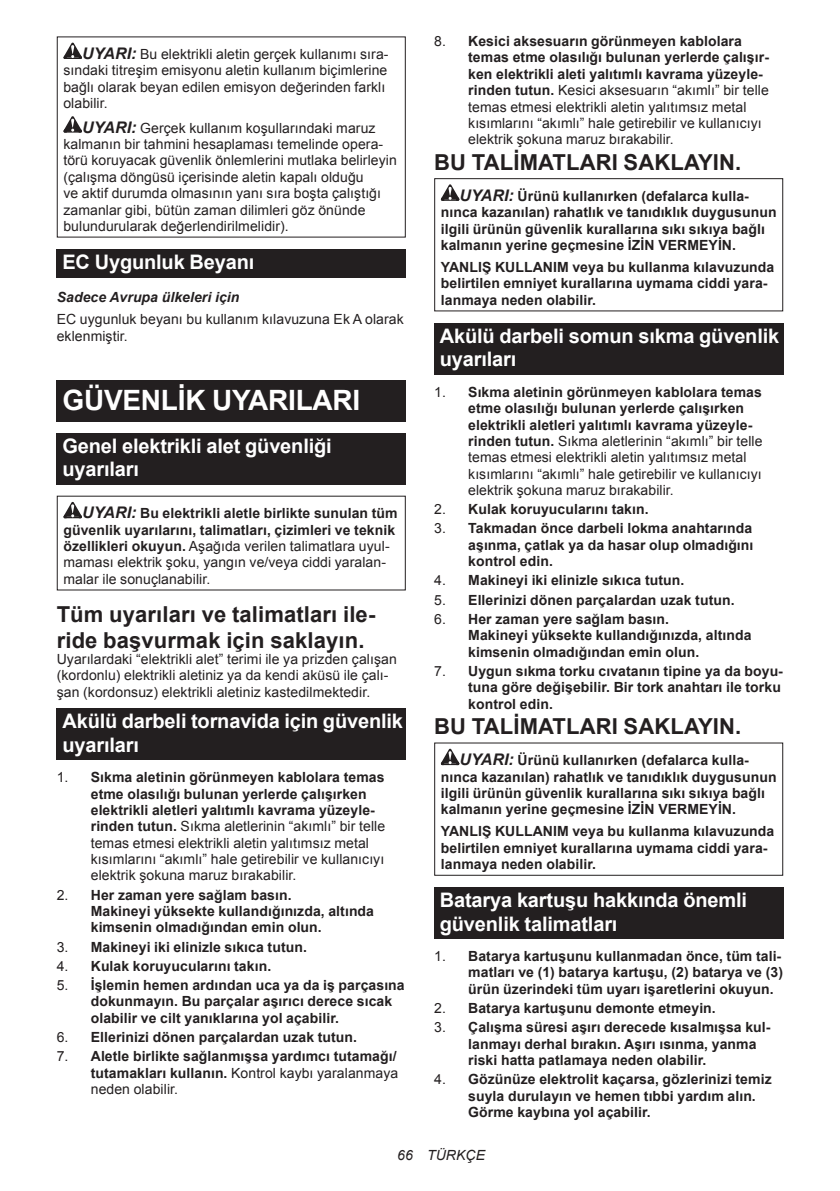
<style>
.page{position:relative;width:840px;height:1191px;background:#fff}
.page>*{position:absolute;margin:0;border:0;box-sizing:border-box;transform-origin:0 0}
.t1{font:700 28px "Arial";letter-spacing:-.01em;color:#fff}
.t2{font:700 22px/25.8px "Arial";letter-spacing:.005em;color:#231f20}
.t3{font:700 20px/23.4px "Arial";letter-spacing:-.01em;color:#fff}
.t4{font:700 14px/16.4px "Arial";letter-spacing:.005em;color:#231f20}
.t5{font:14px/16.4px "Arial";letter-spacing:.005em;color:#231f20}
.t6{font:italic 700 14px "Arial";letter-spacing:.005em;color:#231f20}
.t7{font:italic 14px "Arial";letter-spacing:.005em;color:#231f20}
.s1{font-weight:700;font-style:italic;font-size:16px}
.s2{font-style:italic;font-size:16px}
.s3{font-weight:400}
.s4{font-weight:700}
</style>
<div class="page">
<svg style="left:63px;top:43px;width:19px;height:16px"></svg>
<svg style="left:63px;top:116px;width:19px;height:17px"></svg>
<div style="left:57px;top:249px;width:348px;height:28px;background:#231f20"></div>
<div style="left:57px;top:380px;width:348px;height:41px;background:#231f20"></div>
<div style="left:57px;top:433px;width:348px;height:52px;background:#231f20"></div>
<svg style="left:63px;top:502px;width:19px;height:16px"></svg>
<div style="left:57px;top:708px;width:348px;height:52px;background:#231f20"></div>
<svg style="left:440px;top:184px;width:19px;height:17px"></svg>
<div style="left:434px;top:178px;width:348px;height:133px;border:1px solid #231f20"></div>
<div style="left:434px;top:323px;width:348px;height:52px;background:#231f20"></div>
<svg style="left:440px;top:748px;width:19px;height:17px"></svg>
<div style="left:434px;top:887px;width:348px;height:52px;background:#231f20"></div>
<p class="t5" style="left:63px;top:46px;width:326px;text-indent:19px"><span class="s1">UYARI:</span> Bu elektrikli aletin gerçek kullanımı sıra&shy;sındaki titreşim emisyonu aletin kullanım biçimlerine bağlı olarak beyan edilen emisyon değerinden farklı olabilir.</p>
<p class="t5" style="left:63px;top:120px;width:335px;text-indent:19px"><span class="s1">UYARI:</span> Gerçek kullanım koşullarındaki maruz kalmanın bir tahmini hesaplaması temelinde opera&shy;törü koruyacak güvenlik önlemlerini mutlaka belirleyin (çalışma döngüsü içerisinde aletin kapalı olduğu<br>ve aktif durumda olmasının yanı sıra boşta çalıştığı zamanlar gibi, bütün zaman dilimleri göz önünde bulundurularak değerlendirilmelidir).</p>
<h3 class="t3" style="left:62px;top:251px;width:193px">EC Uygunluk Beyanı</h3>
<p class="t6" style="left:57px;top:288px;width:184px">Sadece Avrupa ülkeleri için</p>
<p class="t5" style="left:57px;top:311px;width:348px">EC uygunluk beyanı bu kullanım kılavuzuna Ek A olarak eklenmiştir.</p>
<h1 class="t1" style="left:62px;top:382px;width:299px">GÜVENLİK UYARILARI</h1>
<h3 class="t3" style="left:62px;top:435px;width:271px">Genel elektrikli alet güvenliği uyarıları</h3>
<p class="t4" style="left:63px;top:505px;width:335px;text-indent:19px"><span class="s2">UYARI:</span> Bu elektrikli aletle birlikte sunulan tüm güvenlik uyarılarını, talimatları, çizimleri ve teknik özellikleri okuyun. <span class="s3">Aşağıda verilen talimatlara uyul&shy;maması elektrik şoku, yangın ve/veya ciddi yaralan&shy;malar ile sonuçlanabilir.</span></p>
<h2 class="t2" style="left:57px;top:602px;width:320px">Tüm uyarıları ve talimatları ile&shy;ride başvurmak için saklayın.</h2>
<p class="t5" style="left:57px;top:651px;width:341px">Uyarılardaki “elektrikli alet” terimi ile ya prizden çalışan (kordonlu) elektrikli aletiniz ya da kendi aküsü ile çalı&shy;şan (kordonsuz) elektrikli aletiniz kastedilmektedir.</p>
<h3 class="t3" style="left:62px;top:710px;width:342px">Akülü darbeli tornavida için güvenlik uyarıları</h3>
<p class="t5" style="left:91px;top:769px;width:296px;text-indent:-34px">1. <span class="s4">Sıkma aletinin görünmeyen kablolara temas etme olasılığı bulunan yerlerde çalışırken elektrikli aletleri yalıtımlı kavrama yüzeyle&shy;rinden tutun.</span> Sıkma aletlerinin “akımlı” bir telle temas etmesi elektrikli aletin yalıtımsız metal kısımlarını “akımlı” hale getirebilir ve kullanıcıyı elektrik şokuna maruz bırakabilir.</p>
<p class="t4" style="left:91px;top:887px;width:284px;text-indent:-34px"><span class="s3">2.</span> Her zaman yere sağlam basın.<br>Makineyi yüksekte kullandığınızda, altında kimsenin olmadığından emin olun.</p>
<p class="t4" style="left:57px;top:939px;width:251px"><span class="s3">3.</span> Makineyi iki elinizle sıkıca tutun.</p>
<p class="t4" style="left:57px;top:958px;width:216px"><span class="s3">4.</span> Kulak koruyucularını takın.</p>
<p class="t4" style="left:91px;top:977px;width:315px;text-indent:-34px"><span class="s3">5.</span> İşlemin hemen ardından uca ya da iş parçasına dokunmayın. Bu parçalar aşırıcı derece sıcak olabilir ve cilt yanıklarına yol açabilir.</p>
<p class="t4" style="left:57px;top:1029px;width:302px"><span class="s3">6.</span> Ellerinizi dönen parçalardan uzak tutun.</p>
<p class="t4" style="left:91px;top:1048px;width:309px;text-align:justify;text-indent:-34px"><span class="s3">7.</span> Aletle birlikte sağlanmışsa yardımcı tutamağı/ tutamakları kullanın. <span class="s3">Kontrol kaybı yaralanmaya neden olabilir.</span></p>
<p class="t5" style="left:468px;top:33px;width:302px;text-indent:-34px">8. <span class="s4">Kesici aksesuarın görünmeyen kablolara temas etme olasılığı bulunan yerlerde çalışır&shy;ken elektrikli aleti yalıtımlı kavrama yüzeyle&shy;rinden tutun.</span> Kesici aksesuarın “akımlı” bir telle temas etmesi elektrikli aletin yalıtımsız metal kısımlarını “akımlı” hale getirebilir ve kullanıcıyı elektrik şokuna maruz bırakabilir.</p>
<h2 class="t2" style="left:434px;top:150px;width:308px">BU TALİMATLARI SAKLAYIN.</h2>
<p class="t4" style="left:440px;top:188px;width:337px;text-indent:19px"><span class="s2">UYARI:</span> Ürünü kullanırken (defalarca kulla&shy;nınca kazanılan) rahatlık ve tanıdıklık duygusunun ilgili ürünün güvenlik kurallarına sıkı sıkıya bağlı kalmanın yerine geçmesine İZİN VERMEYİN.</p>
<p class="t4" style="left:440px;top:259px;width:335px">YANLIŞ KULLANIM veya bu kullanma kılavuzunda belirtilen emniyet kurallarına uymama ciddi yara&shy;lanmaya neden olabilir.</p>
<h3 class="t3" style="left:439px;top:325px;width:341px">Akülü darbeli somun sıkma güvenlik uyarıları</h3>
<p class="t5" style="left:468px;top:384px;width:296px;text-indent:-34px">1. <span class="s4">Sıkma aletinin görünmeyen kablolara temas etme olasılığı bulunan yerlerde çalışırken elektrikli aletleri yalıtımlı kavrama yüzeyle&shy;rinden tutun.</span> Sıkma aletlerinin “akımlı” bir telle temas etmesi elektrikli aletin yalıtımsız metal kısımlarını “akımlı” hale getirebilir ve kullanıcıyı elektrik şokuna maruz bırakabilir.</p>
<p class="t4" style="left:434px;top:501px;width:216px"><span class="s3">2.</span> Kulak koruyucularını takın.</p>
<p class="t4" style="left:468px;top:521px;width:286px;text-align:justify;text-indent:-34px"><span class="s3">3.</span> Takmadan önce darbeli lokma anahtarında aşınma, çatlak ya da hasar olup olmadığını kontrol edin.</p>
<p class="t4" style="left:434px;top:573px;width:251px"><span class="s3">4.</span> Makineyi iki elinizle sıkıca tutun.</p>
<p class="t4" style="left:434px;top:592px;width:302px"><span class="s3">5.</span> Ellerinizi dönen parçalardan uzak tutun.</p>
<p class="t4" style="left:468px;top:611px;width:284px;text-indent:-34px"><span class="s3">6.</span> Her zaman yere sağlam basın.<br>Makineyi yüksekte kullandığınızda, altında kimsenin olmadığından emin olun.</p>
<p class="t4" style="left:468px;top:663px;width:316px;text-indent:-34px"><span class="s3">7.</span> Uygun sıkma torku cıvatanın tipine ya da boyu&shy;tuna göre değişebilir. Bir tork anahtarı ile torku kontrol edin.</p>
<h2 class="t2" style="left:434px;top:714px;width:308px">BU TALİMATLARI SAKLAYIN.</h2>
<p class="t4" style="left:440px;top:752px;width:337px;text-indent:19px"><span class="s2">UYARI:</span> Ürünü kullanırken (defalarca kulla&shy;nınca kazanılan) rahatlık ve tanıdıklık duygusunun ilgili ürünün güvenlik kurallarına sıkı sıkıya bağlı kalmanın yerine geçmesine İZİN VERMEYİN.</p>
<p class="t4" style="left:440px;top:823px;width:335px">YANLIŞ KULLANIM veya bu kullanma kılavuzunda belirtilen emniyet kurallarına uymama ciddi yara&shy;lanmaya neden olabilir.</p>
<h3 class="t3" style="left:439px;top:889px;width:308px">Batarya kartuşu hakkında önemli güvenlik talimatları</h3>
<p class="t4" style="left:468px;top:948px;width:316px;text-indent:-34px"><span class="s3">1.</span> Batarya kartuşunu kullanmadan önce, tüm tali&shy;matları ve (1) batarya kartuşu, (2) batarya ve (3) ürün üzerindeki tüm uyarı işaretlerini okuyun.</p>
<p class="t4" style="left:434px;top:1000px;width:283px"><span class="s3">2.</span> Batarya kartuşunu demonte etmeyin.</p>
<p class="t4" style="left:468px;top:1019px;width:303px;text-indent:-34px"><span class="s3">3.</span> Çalışma süresi aşırı derecede kısalmışsa kul&shy;lanmayı derhal bırakın. Aşırı ısınma, yanma riski hatta patlamaya neden olabilir.</p>
<p class="t4" style="left:468px;top:1071px;width:305px;text-indent:-34px"><span class="s3">4.</span> Gözünüze elektrolit kaçarsa, gözlerinizi temiz suyla durulayın ve hemen tıbbi yardım alın.<br>Görme kaybına yol açabilir.</p>
<p class="t7" style="left:397px;top:1146px;width:89px">66 TÜRKÇE</p>
</div>
